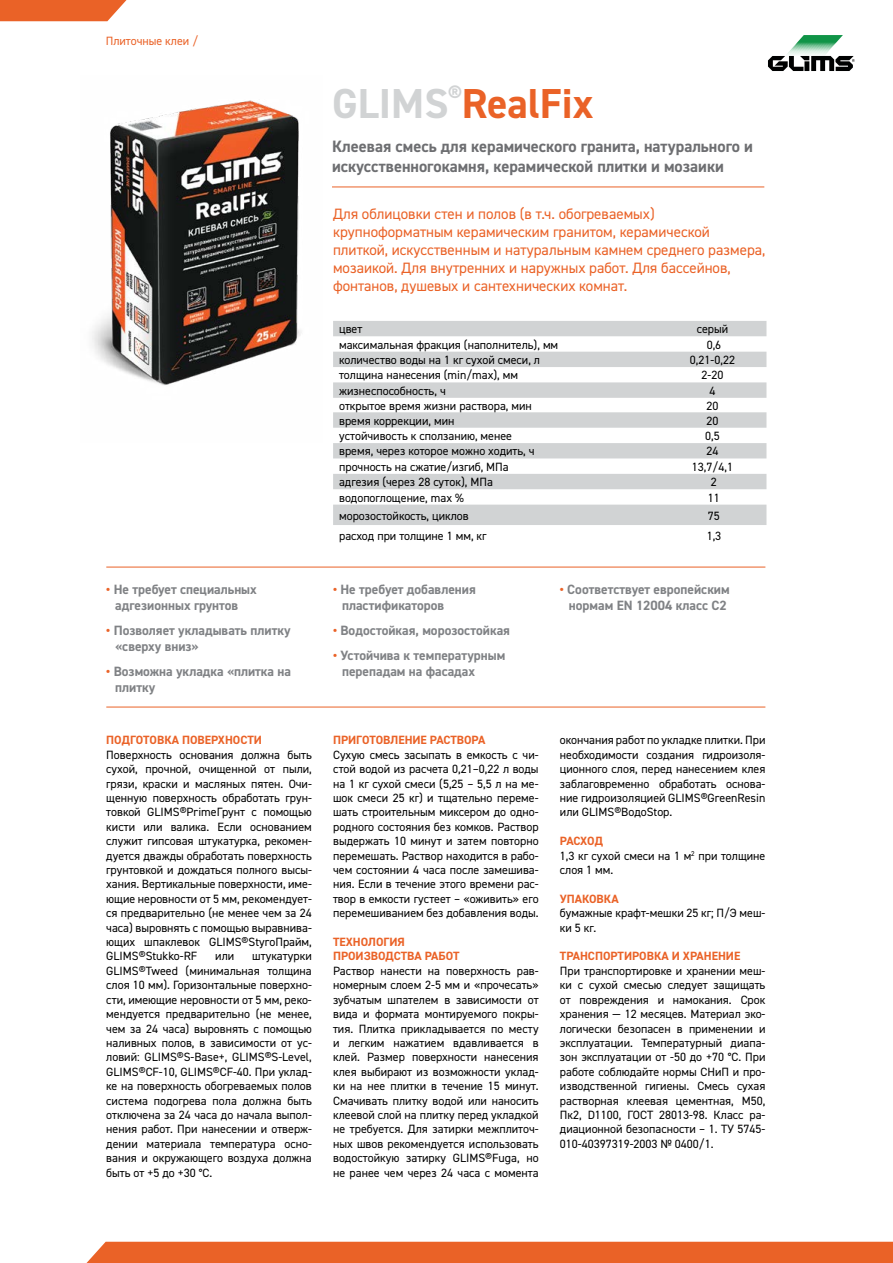
<style>
.page{position:relative;width:893px;height:1263px;background:#fff}
.page>*{position:absolute;margin:0;border:0;box-sizing:border-box;transform-origin:0 0}
.t1{font:700 42px "DIN2014";color:#ea6227}
.t2{font:700 16.5px/19.5px "DIN2014";color:#6d6e71}
.t3{font:15px/18px "DIN2014";color:#ea6227}
.t4{font:700 13.5px/16.2px "DIN2014";color:#808285}
.t5{font:12px/14.4px "DIN2014";color:#000;text-align:justify}
.t6{font:700 12px/14.4px "DIN2014";color:#ea6227}
.t7{font:12px "DIN2014";color:#ea6227}
.s1{color:#ea6227}
.s2{color:#d1d3d4}
.s3{font-weight:700;color:#ea6227}
</style>
<div class="page">
<svg style="left:768px;top:35px;width:87px;height:36px"></svg>
<svg style="left:0;top:0;width:127px;height:21px"></svg>
<div style="left:86px;top:1242px;width:807px;height:21px;background:#ea6227"></div>
<hr style="left:106px;top:707px;width:659px;height:1px;background:#ea6227">
<img style="left:92px;top:100px;width:209px;height:285px">
<svg style="left:333px;top:321px;width:433px;height:31px"></svg>
<svg style="left:333px;top:352px;width:433px;height:173px;fill:#d1d3d4"></svg>
<hr style="left:106px;top:567px;width:659px;height:1px;background:#ea6227">
<hr style="left:332px;top:187px;width:432px;height:1px;background:#ea6227">
<p class="t7" style="left:106px;top:34px;width:94px">Плиточные клеи /</p>
<p class="t4" style="left:115px;top:581px;width:143px;text-indent:-9px"><span class="s1">•</span> Не требует специальных адгезионных грунтов</p>
<p class="t4" style="left:115px;top:622px;width:177px;text-indent:-9px"><span class="s1">•</span> Позволяет укладывать плитку «сверху вниз»</p>
<p class="t4" style="left:115px;top:663px;width:177px;text-indent:-9px"><span class="s1">•</span> Возможна укладка «плитка на плитку</p>
<p class="t6" style="left:106px;top:733px;width:157px">ПОДГОТОВКА ПОВЕРХНОСТИ</p>
<p class="t5" style="left:106px;top:747px;width:207px">Поверхность основания должна быть сухой, прочной, очищенной от пыли, грязи, краски и масляных пятен. Очи&shy;щенную поверхность обработать грун&shy;товкой GLIMS®PrimeГрунт с помощью кисти или валика. Если основанием служит гипсовая штукатурка, рекомен&shy;дуется дважды обработать поверхность грунтовкой и дождаться полного высы&shy;хания. Вертикальные поверхности, име&shy;ющие неровности от 5 мм, рекомендует&shy;ся предварительно (не менее чем за 24 часа) выровнять с помощью выравнива&shy;ющих шпаклевок GLIMS®StyroПрайм, GLIMS®Stukko-RF</p>
<p class="t5" style="left:106px;top:949px;width:207px;text-indent:146px">штукатурки GLIMS®Tweed (минимальная толщина слоя 10 мм). Горизонтальные поверхно&shy;сти, имеющие неровности от 5 мм, реко&shy;мендуется предварительно (не менее, чем за 24 часа) выровнять с помощью наливных полов, в зависимости от ус&shy;ловий: GLIMS®S-Base+, GLIMS®S-Level, GLIMS®CF-10, GLIMS®CF-40. При уклад&shy;ке на поверхность обогреваемых полов система подогрева пола должна быть отключена за 24 часа до начала выпол&shy;нения работ. При нанесении и отверж&shy;дении материала температура осно&shy;вания и окружающего воздуха должна быть от +5 до +30 °С.</p>
<p class="t5" style="left:215px;top:949px;width:20px">или</p>
<h1 class="t1" style="left:332px;top:75px;width:263px"><span class="s2">GLIMS</span><sup>®</sup>RealFix</h1>
<h2 class="t2" style="left:332px;top:136px;width:422px">Клеевая смесь для керамического гранита, натурального и искусственногокамня, керамической плитки и мозаики</h2>
<p class="t3" style="left:333px;top:205px;width:434px">Для облицовки стен и полов (в т.ч. обогреваемых) крупноформатным керамическим гранитом, керамической плиткой, искусственным и натуральным камнем среднего размера, мозаикой. Для внутренних и наружных работ. Для бассейнов, фонтанов, душевых и сантехнических комнат.</p>
<p class="t5" style="left:339px;top:322px;width:25px">цвет</p>
<p class="t5" style="left:697px;top:322px;width:33px">серый</p>
<p class="t5" style="left:339px;top:337px;width:221px">максимальная фракция (наполнитель), мм</p>
<p class="t5" style="left:707px;top:337px;width:16px">0,6</p>
<p class="t5" style="left:339px;top:352px;width:202px">количество воды на 1 кг сухой смеси, л</p>
<p class="t5" style="left:690px;top:352px;width:47px">0,21-0,22</p>
<p class="t5" style="left:339px;top:368px;width:181px">толщина нанесения (min/max), мм</p>
<p class="t5" style="left:702px;top:368px;width:23px">2-20</p>
<p class="t5" style="left:339px;top:383px;width:108px">жизнеспособность, ч</p>
<p class="t5" style="left:709px;top:383px;width:7px">4</p>
<p class="t5" style="left:339px;top:398px;width:194px">открытое время жизни раствора, мин</p>
<p class="t5" style="left:706px;top:398px;width:13px">20</p>
<p class="t5" style="left:339px;top:413px;width:117px">время коррекции, мин</p>
<p class="t5" style="left:706px;top:413px;width:13px">20</p>
<p class="t5" style="left:339px;top:428px;width:175px">устойчивость к сползанию, менее</p>
<p class="t5" style="left:705px;top:428px;width:16px">0,5</p>
<p class="t5" style="left:339px;top:444px;width:197px">время, через которое можно ходить, ч</p>
<p class="t5" style="left:706px;top:444px;width:13px">24</p>
<p class="t5" style="left:339px;top:459px;width:171px">прочность на сжатие/изгиб, МПа</p>
<p class="t5" style="left:692px;top:459px;width:43px">13,7/4,1</p>
<p class="t5" style="left:339px;top:475px;width:155px">адгезия (через 28 суток), МПа</p>
<p class="t5" style="left:711px;top:475px;width:7px">2</p>
<p class="t5" style="left:339px;top:490px;width:126px">водопоглощение, max %</p>
<p class="t5" style="left:708px;top:490px;width:13px">11</p>
<p class="t5" style="left:339px;top:508px;width:131px">морозостойкость, циклов</p>
<p class="t5" style="left:708px;top:508px;width:13px">75</p>
<p class="t5" style="left:339px;top:528px;width:149px">расход при толщине 1 мм, кг</p>
<p class="t5" style="left:707px;top:528px;width:16px">1,3</p>
<p class="t4" style="left:342px;top:581px;width:135px;text-indent:-9px"><span class="s1">•</span> Не требует добавления пластификаторов</p>
<p class="t4" style="left:333px;top:622px;width:178px"><span class="s1">•</span> Водостойкая, морозостойкая</p>
<p class="t4" style="left:342px;top:647px;width:165px;text-indent:-9px"><span class="s1">•</span> Устойчива к температурным перепадам на фасадах</p>
<p class="t4" style="left:560px;top:581px;width:171px;text-align:center"><span class="s1">•</span> Соответствует европейским нормам EN 12004 класс С2</p>
<p class="t6" style="left:333px;top:733px;width:154px">ПРИГОТОВЛЕНИЕ РАСТВОРА</p>
<p class="t5" style="left:333px;top:747px;width:207px">Сухую смесь засыпать в емкость с чи&shy;стой водой из расчета 0,21–0,22 л воды на 1 кг сухой смеси (5,25 – 5,5 л на ме&shy;шок смеси 25 кг) и тщательно переме&shy;шать строительным миксером до одно&shy;родного состояния без комков. Раствор выдержать 10 минут и затем повторно перемешать. Раствор находится в рабо&shy;чем состоянии 4 часа после замешива&shy;ния. Если в течение этого времени рас&shy;твор в емкости густеет – «оживить» его перемешиванием без добавления воды.</p>
<p class="t6" style="left:333px;top:934px;width:128px">ТЕХНОЛОГИЯ<br>ПРОИЗВОДСТВА РАБОТ</p>
<p class="t5" style="left:333px;top:963px;width:207px">Раствор нанести на поверхность рав&shy;номерным слоем 2-5 мм и «прочесать» зубчатым шпателем в зависимости от вида и формата монтируемого покры&shy;тия. Плитка прикладывается по месту и легким нажатием вдавливается в клей. Размер поверхности нанесения клея выбирают из возможности уклад&shy;ки на нее плитки в течение 15 минут.<br>Смачивать плитку водой или наносить клеевой слой на плитку перед укладкой не требуется. Для затирки межплиточ&shy;ных швов рекомендуется использовать водостойкую затирку GLIMS®Fuga, но не ранее чем через 24 часа с момента</p>
<p class="t5" style="left:560px;top:733px;width:207px">окончания работ по укладке плитки. При необходимости создания гидроизоля&shy;ционного слоя, перед нанесением клея заблаговременно обработать основа&shy;ние гидроизоляцией GLIMS®GreenResin или GLIMS®ВодоStop.</p>
<p class="t5" style="left:560px;top:834px;width:207px;text-align:left"><span class="s3">РАСХОД<br></span>1,3 кг сухой смеси на 1 м<sup>2</sup> при толщине слоя 1 мм.</p>
<p class="t6" style="left:560px;top:891px;width:60px">УПАКОВКА</p>
<p class="t5" style="left:560px;top:906px;width:207px">бумажные крафт-мешки 25 кг; П/Э меш&shy;ки 5 кг.</p>
<p class="t6" style="left:560px;top:949px;width:182px">ТРАНСПОРТИРОВКА И ХРАНЕНИЕ</p>
<p class="t5" style="left:560px;top:963px;width:207px">При транспортировке и хранении меш&shy;ки с сухой смесью следует защищать от повреждения и намокания. Срок хранения — 12 месяцев. Материал эко&shy;логически безопасен в применении и эксплуатации. Температурный диапа&shy;зон эксплуатации от -50 до +70 °С. При работе соблюдайте нормы СНиП и про&shy;изводственной гигиены. Смесь сухая растворная клеевая цементная, М50, Пк2, D1100, ГОСТ 28013-98. Класс ра&shy;диационной безопасности – 1. ТУ 5745- 010-40397319-2003 № 0400/1.</p>
</div>
